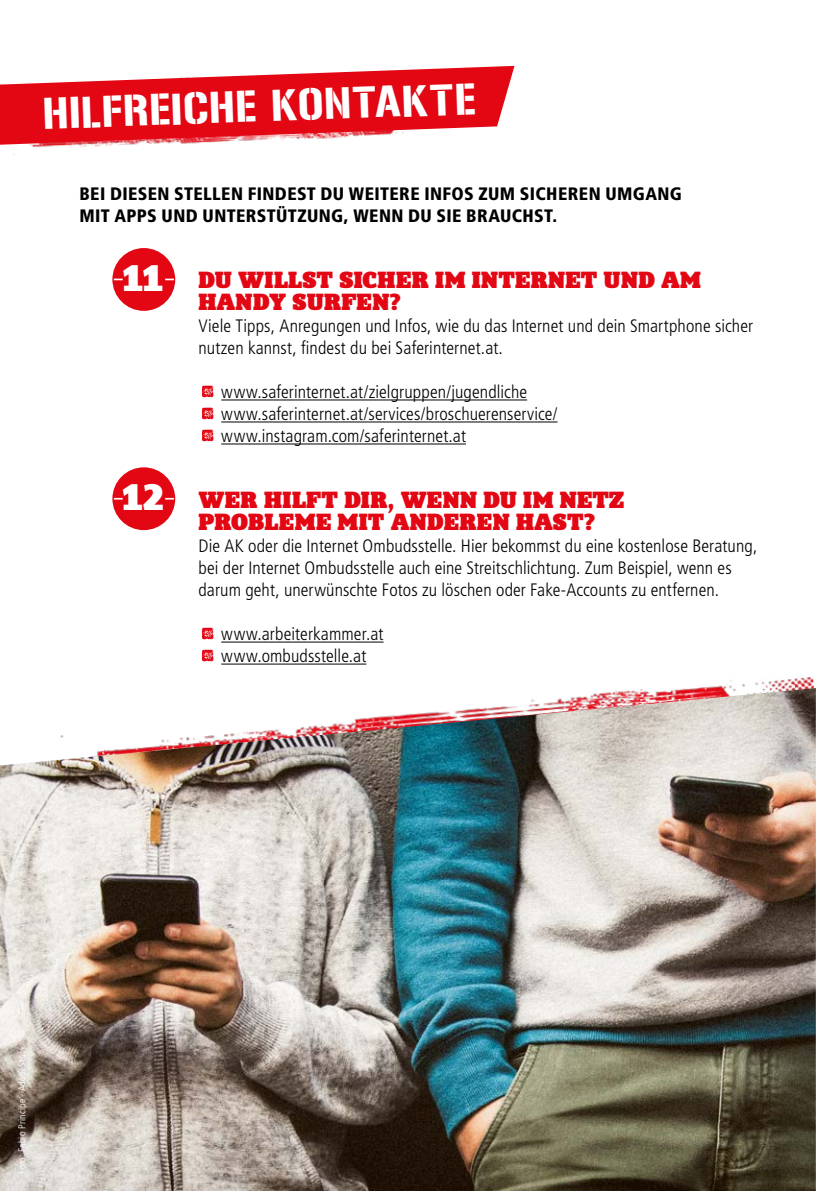
<style>
.page{position:relative;width:817px;height:1191px;background:#fff}
.page>*{position:absolute;margin:0;border:0;box-sizing:border-box;transform-origin:0 0}
.t1{font:84px "Veneer Three";color:#e30613;scale:1.15 1}
.Kapitelüberschrift_Ebene_1{font:44px "Gunplay";color:#fff}
.nummer_überschrift_ebene_2{font:900 38px "Sky Serif";color:#fff}
.Überschrift_Ebene_2{font:900 24px/22px "Sky Serif";letter-spacing:.01em;color:#e30613}
.Fließtext{font:300 condensed 18px/22px "Frutiger LT Std";letter-spacing:.005em;color:#000}
.t2{font:900 condensed 18px/22px "Frutiger LT Std";letter-spacing:.02em;color:#000}
.t3{font:300 condensed 10px "Frutiger LT Std";letter-spacing:.02em;color:#fff}
</style>
<div class="page">
<img style="left:221px;top:664px;width:595px;height:119px">
<img style="left:0;top:688px;width:815px;height:503px">
<svg style="left:0;top:66px;width:514px;height:79px;fill:#e30613"></svg>
<div style="left:112px;top:248px;width:63px;height:63px;background:#e30613;border-radius:50%"></div>
<hr style="left:221px;top:399px;width:306px;height:1px;background:#000">
<hr style="left:221px;top:421px;width:336px;height:1px;background:#000">
<hr style="left:221px;top:443px;width:245px;height:1px;background:#000">
<div style="left:112px;top:467px;width:63px;height:63px;background:#e30613;border-radius:50%"></div>
<hr style="left:221px;top:641px;width:162px;height:1px;background:#000">
<hr style="left:221px;top:663px;width:145px;height:1px;background:#000">
<h1 class="Kapitelüberschrift_Ebene_1" style="left:42px;top:82px;width:434px;rotate:-2deg">HILFREICHE KONTAKTE</h1>
<p class="t2" style="left:79px;top:183px;width:603px">BEI DIESEN STELLEN FINDEST DU WEITERE INFOS ZUM SICHEREN UMGANG<br>MIT APPS UND UNTERSTÜTZUNG, WENN DU SIE BRAUCHST.</p>
<h2 class="nummer_überschrift_ebene_2" style="left:122px;top:256px;width:43px">11</h2>
<h2 class="Überschrift_Ebene_2" style="left:198px;top:269px;width:503px">DU WILLST SICHER IM INTERNET UND AM<br>HANDY SURFEN?</h2>
<p class="Fließtext" style="left:198px;top:315px;width:556px">Viele Tipps, Anregungen und Infos, wie du das Internet und dein Smartphone sicher nutzen kannst, findest du bei Saferinternet.at.</p>
<p class="t1" style="left:198px;top:316px;width:17px">.</p>
<p class="Fließtext" style="left:221px;top:381px;width:307px">www.saferinternet.at/zielgruppen/jugendliche</p>
<p class="t1" style="left:198px;top:338px;width:17px">.</p>
<p class="Fließtext" style="left:221px;top:403px;width:338px">www.saferinternet.at/services/broschuerenservice/</p>
<p class="t1" style="left:198px;top:360px;width:17px">.</p>
<p class="Fließtext" style="left:221px;top:425px;width:246px">www.instagram.com/saferinternet.at</p>
<h2 class="nummer_überschrift_ebene_2" style="left:122px;top:475px;width:43px">12</h2>
<h2 class="Überschrift_Ebene_2" style="left:198px;top:489px;width:427px">WER HILFT DIR, WENN DU IM NETZ<br>PROBLEME MIT ANDEREN HAST?</h2>
<p class="Fließtext" style="left:198px;top:535px;width:560px">Die AK oder die Internet Ombudsstelle. Hier bekommst du eine kostenlose Beratung, bei der Internet Ombudsstelle auch eine Streitschlichtung. Zum Beispiel, wenn es darum geht, unerwünschte Fotos zu löschen oder Fake-Accounts zu entfernen.</p>
<p class="t1" style="left:198px;top:558px;width:17px">.</p>
<p class="Fließtext" style="left:221px;top:623px;width:164px">www.arbeiterkammer.at</p>
<p class="t1" style="left:198px;top:580px;width:17px">.</p>
<p class="Fließtext" style="left:221px;top:645px;width:147px">www.ombudsstelle.at</p>
<p class="t3" style="left:16px;top:1173px;width:129px;rotate:-90deg">Foto: Fabio Principe - AdobeStock</p>
</div>
